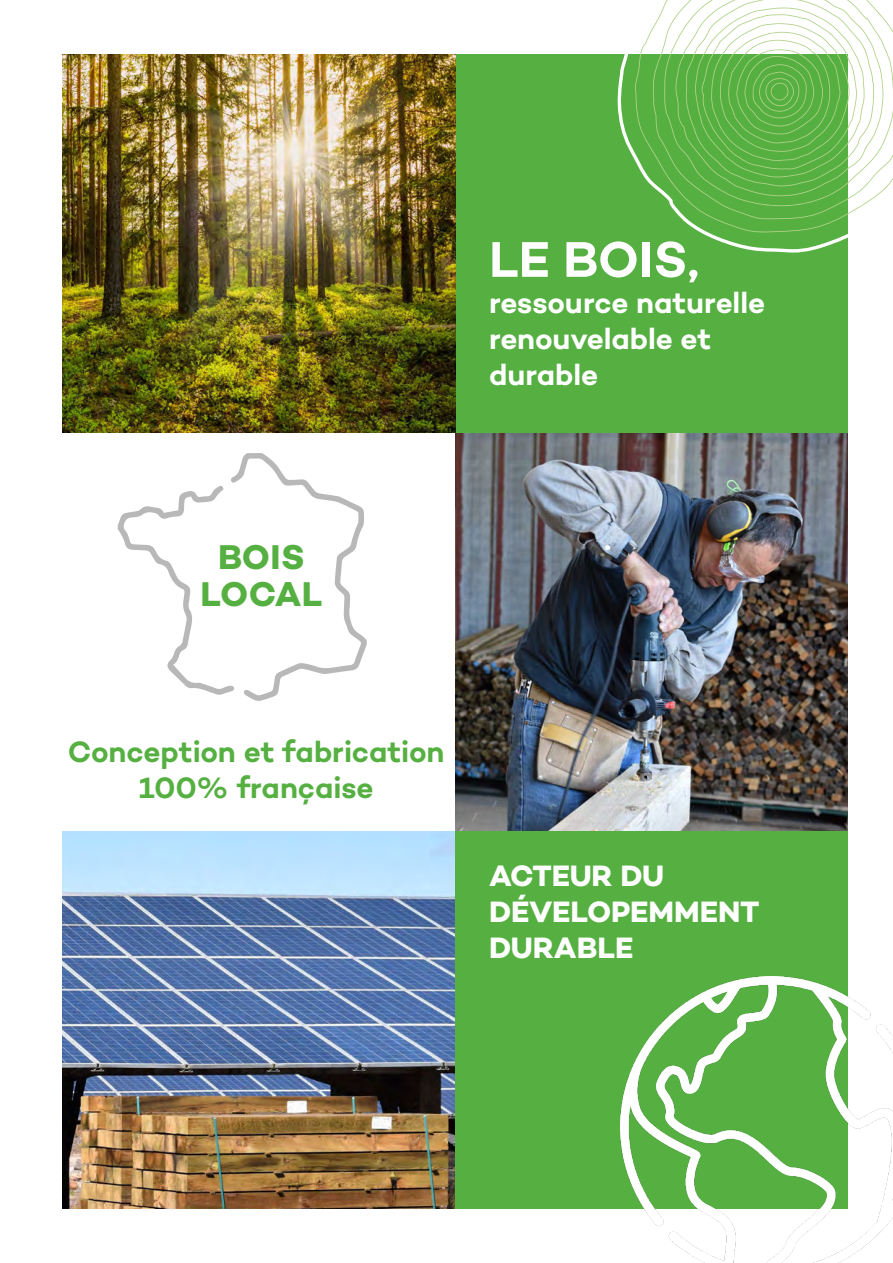
<style>
.page{position:relative;width:893px;height:1263px;background:#fff}
.page>*{position:absolute;margin:0;border:0;box-sizing:border-box;transform-origin:0 0}
.t1{font:600 51px "Campton";color:#fff}
.t2{font:700 34.95px/36.6px "Campton";letter-spacing:.01em;color:#55b041;text-align:center}
.t3{font:600 30px/36px "Campton";letter-spacing:-.005em;color:#fff}
.t4{font:600 30px/36px "Campton";letter-spacing:-.005em;color:#55b041;text-align:center}
.t5{font:700 30px/36px "Campton";color:#fff}
</style>
<div class="page">
<img style="left:63px;top:54px;width:393px;height:380px">
<img style="left:63px;top:831px;width:392px;height:378px">
<div style="left:456px;top:54px;width:391px;height:380px;background:#55b041"></div>
<img style="left:456px;top:434px;width:391px;height:397px">
<svg style="left:118px;top:453px;width:249px;height:248px"></svg>
<svg style="left:617px;top:0;width:276px;height:253px"></svg>
<div style="left:455px;top:831px;width:392px;height:378px;background:#55b041"></div>
<img style="left:621px;top:976px;width:272px;height:287px">
<h1 class="t1" style="left:489px;top:227px;width:211px">LE BOIS,</h1>
<p class="t3" style="left:489px;top:284px;width:278px">ressource naturelle renouvelable et durable</p>
<p class="t2" style="left:200px;top:539px;width:123px">BOIS<br>LOCAL</p>
<p class="t4" style="left:68px;top:733px;width:378px">Conception et fabrication<br>100% française</p>
<p class="t5" style="left:489px;top:857px;width:272px">ACTEUR DU<br>DÉVELOPEMMENT<br>DURABLE</p>
</div>
